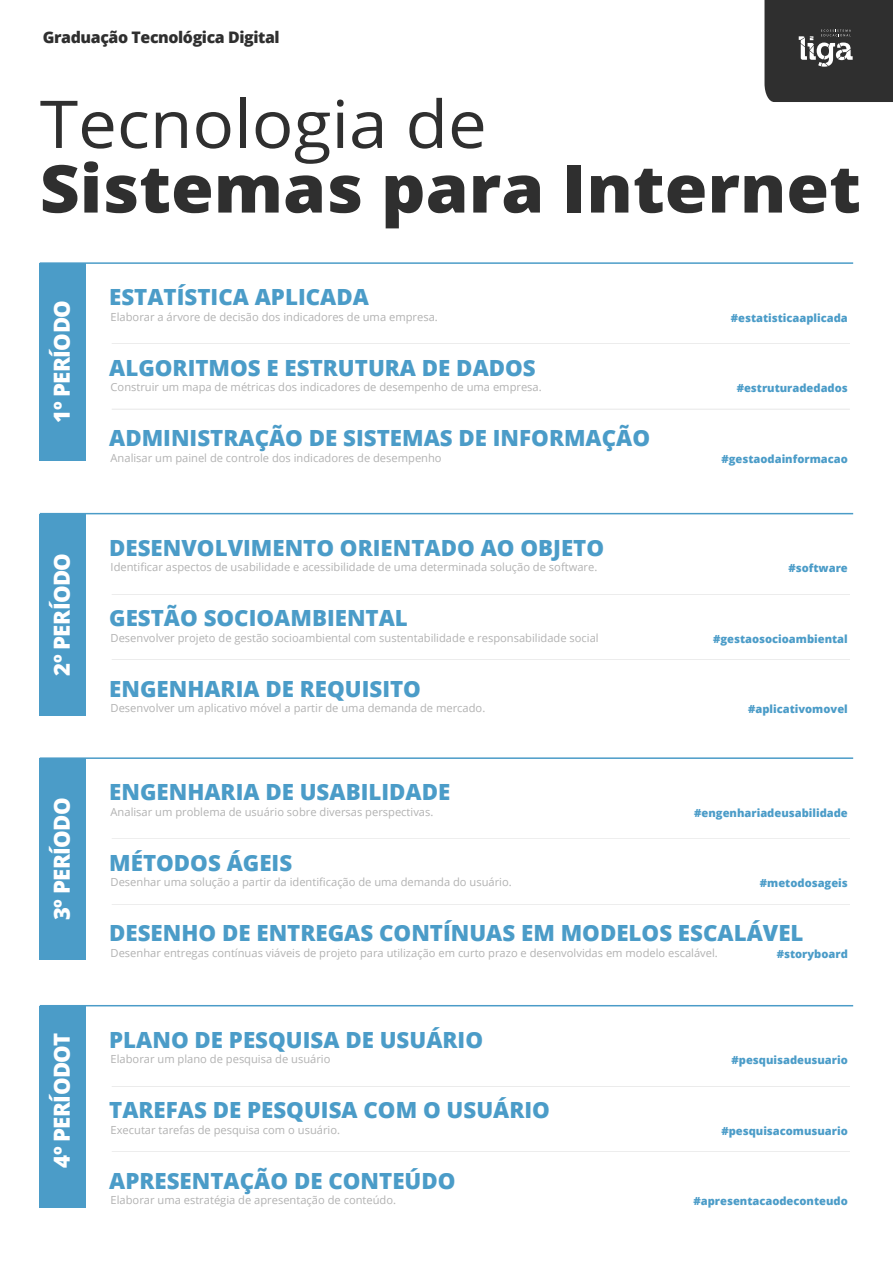
<style>
.page{position:relative;width:893px;height:1263px;background:#fff}
.page>*{position:absolute;margin:0;border:0;box-sizing:border-box;transform-origin:0 0}
.t1{font:800 66px "Open Sans";color:#2f2f2f;scale:1.05 1}
.t2{font:66px "Open Sans";color:#2f2f2f;scale:1.05 1}
.t3{font:800 22.35px "Open Sans";color:#4b9cc8}
.t4{font:800 22.2px "Open Sans";letter-spacing:-.025em;color:#fff}
.t5{font:800 15.9px "Open Sans";letter-spacing:-.025em;color:#2f2f2f}
.t6{font:11.1px "Open Sans";color:#b2b2b2}
.t7{font:800 11.1px "Open Sans";color:#4b9cc8}
</style>
<div class="page">
<div style="left:40px;top:263px;width:46px;height:197px;background:#4b9cc8"></div>
<hr style="left:40px;top:262px;width:813px;height:2px;background:#4b9cc8">
<hr style="left:112px;top:344px;width:738px;height:1px;background:#000">
<hr style="left:112px;top:409px;width:738px;height:1px;background:#000">
<div style="left:40px;top:514px;width:46px;height:201px;background:#4b9cc8"></div>
<hr style="left:40px;top:513px;width:813px;height:1px;background:#4b9cc8">
<hr style="left:112px;top:594px;width:738px;height:1px;background:#000">
<hr style="left:112px;top:659px;width:738px;height:1px;background:#000">
<div style="left:40px;top:758px;width:46px;height:202px;background:#4b9cc8"></div>
<hr style="left:40px;top:757px;width:813px;height:2px;background:#4b9cc8">
<hr style="left:112px;top:839px;width:738px;height:1px;background:#000">
<hr style="left:112px;top:904px;width:738px;height:1px;background:#000">
<div style="left:40px;top:1006px;width:46px;height:201px;background:#4b9cc8"></div>
<hr style="left:40px;top:1005px;width:813px;height:1px;background:#4b9cc8">
<hr style="left:112px;top:1086px;width:738px;height:1px;background:#000">
<hr style="left:112px;top:1151px;width:738px;height:1px;background:#000">
<svg style="left:764px;top:0;width:129px;height:102px"></svg>
<h3 class="t5" style="left:43px;top:25px;width:238px">Graduação Tecnológica Digital</h3>
<h1 class="t2" style="left:40px;top:79px;width:427px">Tecnologia de</h1>
<h1 class="t1" style="left:40px;top:138px;width:784px">Sistemas para Internet</h1>
<h2 class="t3" style="left:109px;top:280px;width:261px">ESTATÍSTICA APLICADA</h2>
<h3 class="t4" style="left:45px;top:423px;width:124px;rotate:-90deg">1º PERÍODO</h3>
<p class="t6" style="left:111px;top:309px;width:329px">Elaborar a árvore de decisão dos indicadores de uma empresa.</p>
<h2 class="t3" style="left:109px;top:351px;width:428px">ALGORITMOS E ESTRUTURA DE DADOS</h2>
<p class="t6" style="left:111px;top:380px;width:433px">Construir um mapa de métricas dos indicadores de desempenho de uma empresa.</p>
<h2 class="t3" style="left:109px;top:421px;width:542px">ADMINISTRAÇÃO DE SISTEMAS DE INFORMAÇÃO</h2>
<p class="t6" style="left:111px;top:450px;width:333px">Analisar um painel de controle dos indicadores de desempenho</p>
<h2 class="t3" style="left:109px;top:531px;width:496px">DESENVOLVIMENTO ORIENTADO AO OBJETO</h2>
<h3 class="t4" style="left:45px;top:676px;width:124px;rotate:-90deg">2º PERÍODO</h3>
<p class="t6" style="left:111px;top:560px;width:488px">Identificar aspectos de usabilidade e acessibilidade de uma determinada solução de software.</p>
<h2 class="t3" style="left:109px;top:601px;width:300px">GESTÃO SOCIOAMBIENTAL</h2>
<p class="t6" style="left:111px;top:630px;width:490px">Desenvolver projeto de gestão socioambiental com sustentabilidade e responsabilidade social</p>
<h2 class="t3" style="left:109px;top:672px;width:313px">ENGENHARIA DE REQUISITO</h2>
<p class="t6" style="left:111px;top:701px;width:376px">Desenvolver um aplicativo móvel a partir de uma demanda de mercado.</p>
<p class="t7" style="left:731px;top:309px;width:119px">#estatisticaaplicada</p>
<p class="t7" style="left:737px;top:379px;width:113px">#estruturadedados</p>
<p class="t7" style="left:721px;top:450px;width:128px">#gestaodainformacao</p>
<p class="t7" style="left:788px;top:559px;width:61px">#software</p>
<p class="t7" style="left:713px;top:630px;width:136px">#gestaosocioambiental</p>
<p class="t7" style="left:748px;top:700px;width:101px">#aplicativomovel</p>
<h2 class="t3" style="left:109px;top:775px;width:343px">ENGENHARIA DE USABILIDADE</h2>
<h3 class="t4" style="left:45px;top:920px;width:124px;rotate:-90deg">3º PERÍODO</h3>
<p class="t6" style="left:111px;top:804px;width:324px">Analisar um problema de usuário sobre diversas perspectivas.</p>
<p class="t7" style="left:694px;top:804px;width:155px">#engenhariadeusabilidade</p>
<h2 class="t3" style="left:109px;top:846px;width:184px">MÉTODOS ÁGEIS</h2>
<p class="t6" style="left:111px;top:875px;width:403px">Desenhar uma solução a partir da identificação de uma demanda do usuário.</p>
<p class="t7" style="left:760px;top:874px;width:89px">#metodosageis</p>
<h2 class="t3" style="left:109px;top:916px;width:696px">DESENHO DE ENTREGAS CONTÍNUAS EM MODELOS ESCALÁVEL</h2>
<h3 class="t4" style="left:45px;top:1168px;width:137px;rotate:-90deg">4º PERÍODOT</h3>
<p class="t6" style="left:111px;top:945px;width:609px">Desenhar entregas contínuas viáveis de projeto para utilização em curto prazo e desenvolvidas em modelo escalável.</p>
<p class="t7" style="left:777px;top:945px;width:73px">#storyboard</p>
<h2 class="t3" style="left:109px;top:1023px;width:375px">PLANO DE PESQUISA DE USUÁRIO</h2>
<p class="t6" style="left:111px;top:1052px;width:221px">Elaborar um plano de pesquisa de usuário</p>
<h2 class="t3" style="left:109px;top:1093px;width:442px">TAREFAS DE PESQUISA COM O USUÁRIO</h2>
<p class="t7" style="left:731px;top:1051px;width:118px">#pesquisadeusuario</p>
<p class="t6" style="left:111px;top:1122px;width:231px">Executar tarefas de pesquisa com o usuário.</p>
<h2 class="t3" style="left:109px;top:1164px;width:348px">APRESENTAÇÃO DE CONTEÚDO</h2>
<p class="t6" style="left:111px;top:1193px;width:287px">Elaborar uma estratégia de apresentação de conteúdo.</p>
<p class="t7" style="left:721px;top:1122px;width:128px">#pesquisacomusuario</p>
<p class="t7" style="left:693px;top:1192px;width:156px">#apresentacaodeconteudo</p>
</div>
